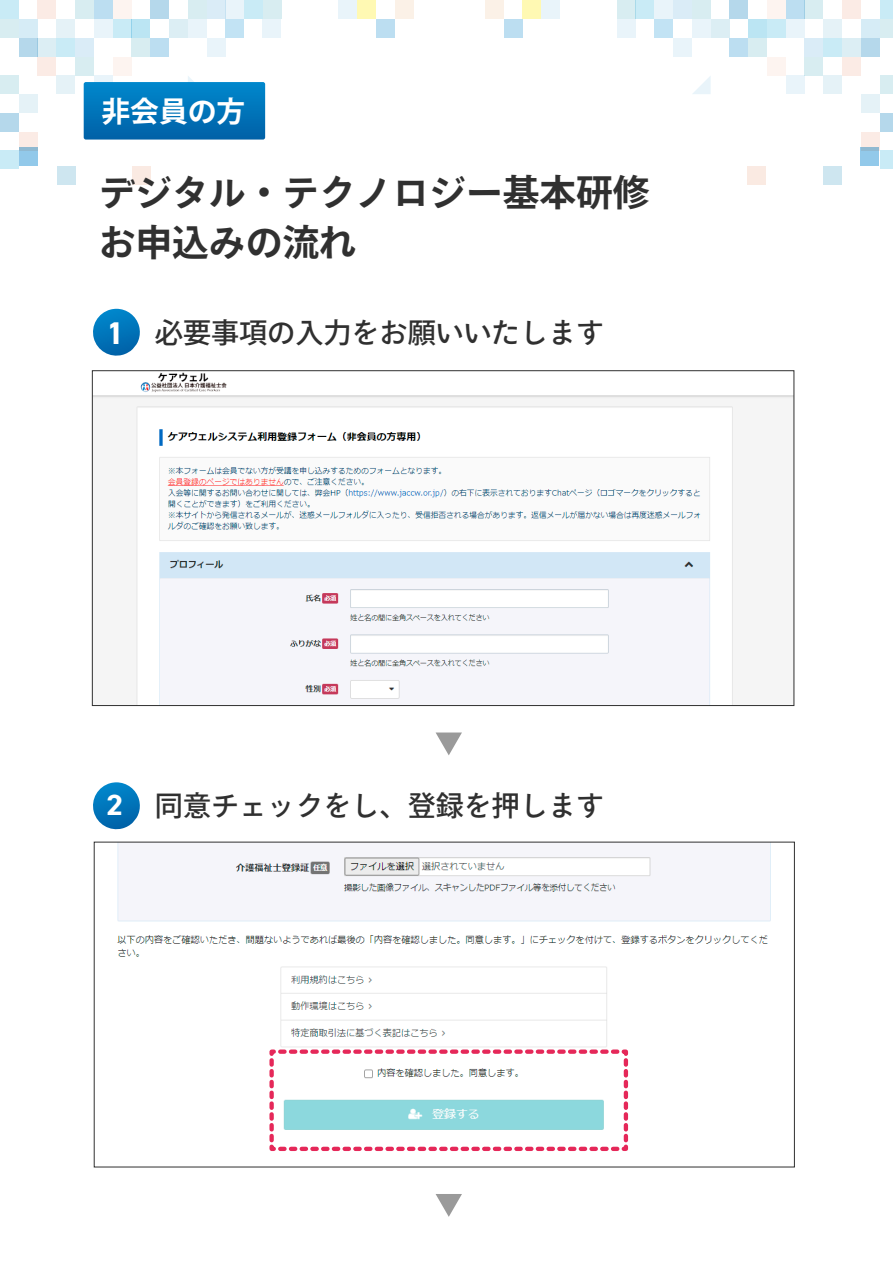
<style>
.page{position:relative;width:893px;height:1263px;background:#fff}
.page>*{position:absolute;margin:0;border:0;box-sizing:border-box;transform-origin:0 0}
.t1{font:700 36.75px/49.7px "Ryo Gothic Plus N";color:#303030}
.t2{font:700 28.8px "Ryo Gothic Plus N";color:#fff}
.t3{font:500 28.05px "Ryo Gothic Plus N";color:#303030}
.s1{font-family:"DIN2014";font-weight:700;font-size:31.5px;color:#fff}
.s2{font-family:"DIN2014";font-weight:700;font-size:29.25px;color:#fff}
</style>
<div class="page">
<div style="left:880px;top:150px;width:13px;height:19px;background:#c9ebf6"></div>
<div style="left:861px;top:132px;width:19px;height:18px;background:#fbebe5"></div>
<div style="left:880px;top:113px;width:13px;height:19px;background:#b5d8eb"></div>
<div style="left:861px;top:94px;width:19px;height:19px;background:#e5f2f7"></div>
<div style="left:880px;top:75px;width:13px;height:19px;background:#d8edf1"></div>
<div style="left:823px;top:75px;width:19px;height:19px;background:#e5f2f7"></div>
<div style="left:786px;top:75px;width:18px;height:19px;background:#e9f4fa"></div>
<div style="left:842px;top:57px;width:19px;height:18px;background:#fbebe5"></div>
<div style="left:804px;top:57px;width:19px;height:18px;background:#d8edf1"></div>
<div style="left:767px;top:57px;width:19px;height:18px;background:#fdf4f0"></div>
<div style="left:861px;top:38px;width:19px;height:19px;background:#b5d8eb"></div>
<div style="left:842px;top:38px;width:19px;height:19px;background:#dceef4"></div>
<div style="left:823px;top:38px;width:19px;height:19px;background:#c9ebf6"></div>
<div style="left:804px;top:38px;width:19px;height:19px;background:#daecf7"></div>
<div style="left:748px;top:38px;width:19px;height:19px;background:#d8edf1"></div>
<div style="left:729px;top:38px;width:19px;height:19px;background:#bcdef1"></div>
<div style="left:541px;top:0;width:19px;height:19px;background:#e9f4fa"></div>
<div style="left:673px;top:38px;width:19px;height:19px;background:#e9f4fa"></div>
<div style="left:617px;top:19px;width:19px;height:19px;background:#e9f4fa"></div>
<svg style="left:693px;top:76px;width:18px;height:18px"></svg>
<div style="left:504px;top:19px;width:19px;height:19px;background:#bcdef1"></div>
<div style="left:880px;top:19px;width:13px;height:19px;background:#d8edf1"></div>
<div style="left:861px;top:19px;width:19px;height:19px;background:#d6ecf6"></div>
<div style="left:823px;top:19px;width:19px;height:19px;background:#e5f2f7"></div>
<div style="left:786px;top:19px;width:18px;height:19px;background:#e9f4fa"></div>
<div style="left:767px;top:19px;width:19px;height:19px;background:#c9ebf6"></div>
<div style="left:880px;top:0;width:13px;height:19px;background:#c9ebf6"></div>
<div style="left:842px;top:0;width:19px;height:19px;background:#fbebe5"></div>
<div style="left:804px;top:0;width:19px;height:19px;background:#d8edf1"></div>
<div style="left:786px;top:0;width:18px;height:19px;background:#bcdef1"></div>
<div style="left:767px;top:0;width:19px;height:19px;background:#fdf4f0"></div>
<div style="left:748px;top:19px;width:19px;height:19px;background:#bbe5f3"></div>
<div style="left:729px;top:0;width:19px;height:19px;background:#b5d8eb"></div>
<div style="left:692px;top:0;width:19px;height:19px;background:#d8edf1"></div>
<div style="left:673px;top:0;width:19px;height:19px;background:#daecf7"></div>
<div style="left:654px;top:0;width:19px;height:19px;background:#e9f4fa"></div>
<div style="left:635px;top:0;width:19px;height:19px;background:#c9ebf6"></div>
<div style="left:617px;top:0;width:18px;height:19px;background:#d8edf1"></div>
<div style="left:711px;top:19px;width:18px;height:19px;background:#dceef4"></div>
<div style="left:692px;top:19px;width:19px;height:19px;background:#e9f4fa"></div>
<div style="left:654px;top:19px;width:19px;height:19px;background:#c2e3f4"></div>
<div style="left:485px;top:0;width:19px;height:19px;background:#fbf1e7"></div>
<div style="left:523px;top:0;width:18px;height:19px;background:#fff9b3"></div>
<div style="left:747px;top:166px;width:19px;height:19px;background:#faeae2"></div>
<div style="left:823px;top:166px;width:18px;height:19px;background:#cee6f0"></div>
<svg style="left:860px;top:147px;width:19px;height:19px"></svg>
<div style="left:0;top:150px;width:19px;height:19px;background:#c9ebf6"></div>
<div style="left:19px;top:132px;width:19px;height:18px;background:#fbebe5"></div>
<div style="left:0;top:113px;width:19px;height:19px;background:#b5d8eb"></div>
<div style="left:19px;top:94px;width:19px;height:19px;background:#e5f2f7"></div>
<div style="left:0;top:75px;width:19px;height:19px;background:#d8edf1"></div>
<div style="left:56px;top:75px;width:19px;height:19px;background:#e5f2f7"></div>
<div style="left:38px;top:57px;width:18px;height:18px;background:#fbebe5"></div>
<div style="left:75px;top:57px;width:19px;height:18px;background:#d8edf1"></div>
<div style="left:113px;top:57px;width:18px;height:18px;background:#fdf4f0"></div>
<div style="left:19px;top:38px;width:19px;height:19px;background:#b5d8eb"></div>
<div style="left:38px;top:38px;width:18px;height:19px;background:#dceef4"></div>
<div style="left:56px;top:38px;width:19px;height:19px;background:#c9ebf6"></div>
<div style="left:75px;top:38px;width:19px;height:19px;background:#daecf7"></div>
<div style="left:131px;top:38px;width:19px;height:19px;background:#d8edf1"></div>
<div style="left:150px;top:38px;width:19px;height:19px;background:#bcdef1"></div>
<div style="left:338px;top:0;width:19px;height:19px;background:#e9f4fa"></div>
<div style="left:207px;top:38px;width:18px;height:19px;background:#e9f4fa"></div>
<div style="left:263px;top:19px;width:18px;height:19px;background:#e9f4fa"></div>
<div style="left:376px;top:19px;width:19px;height:19px;background:#bcdef1"></div>
<div style="left:0;top:19px;width:19px;height:19px;background:#d8edf1"></div>
<div style="left:19px;top:19px;width:19px;height:19px;background:#d6ecf6"></div>
<div style="left:56px;top:19px;width:19px;height:19px;background:#e5f2f7"></div>
<div style="left:94px;top:19px;width:19px;height:19px;background:#e9f4fa"></div>
<div style="left:113px;top:19px;width:18px;height:19px;background:#c9ebf6"></div>
<div style="left:0;top:0;width:19px;height:19px;background:#c9ebf6"></div>
<div style="left:38px;top:0;width:18px;height:19px;background:#fbebe5"></div>
<div style="left:75px;top:0;width:19px;height:19px;background:#d8edf1"></div>
<div style="left:94px;top:0;width:19px;height:19px;background:#bcdef1"></div>
<div style="left:113px;top:0;width:18px;height:19px;background:#fdf4f0"></div>
<div style="left:131px;top:19px;width:19px;height:19px;background:#bbe5f3"></div>
<div style="left:150px;top:0;width:19px;height:19px;background:#b5d8eb"></div>
<div style="left:188px;top:0;width:19px;height:19px;background:#d8edf1"></div>
<div style="left:207px;top:0;width:18px;height:19px;background:#daecf7"></div>
<div style="left:225px;top:0;width:19px;height:19px;background:#e9f4fa"></div>
<div style="left:244px;top:0;width:19px;height:19px;background:#c9ebf6"></div>
<div style="left:263px;top:0;width:19px;height:19px;background:#d8edf1"></div>
<div style="left:169px;top:19px;width:19px;height:19px;background:#dceef4"></div>
<div style="left:188px;top:19px;width:19px;height:19px;background:#e9f4fa"></div>
<div style="left:225px;top:19px;width:19px;height:19px;background:#c2e3f4"></div>
<div style="left:395px;top:0;width:18px;height:19px;background:#fbf1e7"></div>
<div style="left:357px;top:0;width:19px;height:19px;background:#fff9b3"></div>
<div style="left:132px;top:166px;width:19px;height:19px;background:#faeae2"></div>
<div style="left:57px;top:166px;width:19px;height:19px;background:#cee6f0"></div>
<svg style="left:20px;top:147px;width:18px;height:19px"></svg>
<svg style="left:84px;top:75px;width:181px;height:65px;background:#1d84c1"></svg>
<img style="left:94px;top:372px;width:698px;height:332px">
<svg style="left:93px;top:309px;width:47px;height:47px"></svg>
<svg style="left:93px;top:782px;width:47px;height:48px"></svg>
<img style="left:117px;top:844px;width:654px;height:203px">
<svg style="left:269px;top:1047px;width:360px;height:104px"></svg>
<svg style="left:436px;top:732px;width:26px;height:23px"></svg>
<svg style="left:436px;top:1194px;width:26px;height:23px"></svg>
<p class="t2" style="left:102px;top:93px;width:145px">非会員の方</p>
<h1 class="t1" style="left:99px;top:170px;width:552px">デジタル・テクノロジー基本研修お申込みの流れ</h1>
<p class="t3" style="left:106px;top:315px;width:499px"><span class="s1">1</span> 必要事項の入力をお願いいたします</p>
<p class="t3" style="left:106px;top:788px;width:499px"><span class="s2">2</span> 同意チェックをし、登録を押します</p>
</div>
